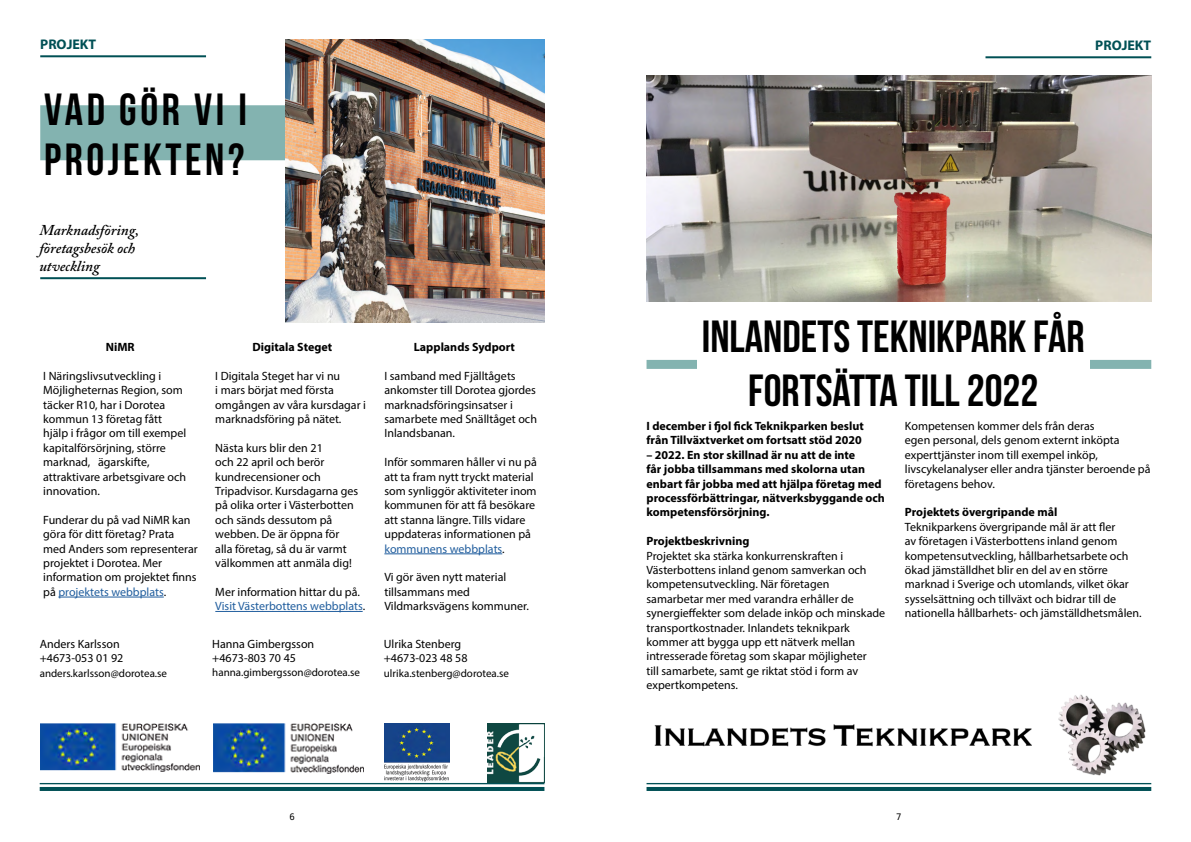
<style>
.page{position:relative;width:1191px;height:842px;background:#fff}
.page>*{position:absolute;margin:0;border:0;box-sizing:border-box;transform-origin:0 0}
.t1{font:45px/54px "Bebas Neue";color:#000;text-align:center}
.t2{font:45px/50px "Bebas Neue";letter-spacing:.08em;color:#000}
.t3{font:italic 600 15px/18px "Adobe Caslon Pro";color:#000}
.t4{font:700 14px "Myriad Pro";color:#005055}
.t5{font:12px/14.4px "Myriad Pro";color:#000}
.t6{font:700 12px/14.4px "Myriad Pro";color:#000}
.t7{font:12px/14.4px "Myriad Pro";color:#215e9e}
.t8{font:11px "Myriad Pro";color:#000}
.t9{font:9px "Hack";color:#000}
.s1{color:#215e9e}
.s2{color:#000}
</style>
<div class="page">
<div style="left:646px;top:360px;width:505px;height:9px;background:#83b3b0"></div>
<div style="left:40px;top:105px;width:467px;height:55px;background:#83b3b0"></div>
<img style="left:285px;top:40px;width:259px;height:282px">
<hr style="left:58px;top:597px;width:106px;height:1px;background:#215e9e">
<hr style="left:40px;top:783px;width:504px;height:1px;background:#005055">
<hr style="left:40px;top:787px;width:504px;height:4px;background:#005055">
<img style="left:40px;top:723px;width:160px;height:48px">
<hr style="left:384px;top:553px;width:118px;height:1px;background:#215e9e">
<hr style="left:215px;top:611px;width:148px;height:1px;background:#215e9e">
<img style="left:213px;top:723px;width:150px;height:50px">
<hr style="left:40px;top:55px;width:166px;height:2px;background:#005055">
<hr style="left:40px;top:277px;width:166px;height:2px;background:#005055">
<img style="left:654px;top:694px;width:492px;height:82px">
<div style="left:697px;top:318px;width:392px;height:93px;background:#fff"></div>
<hr style="left:985px;top:56px;width:166px;height:2px;background:#005055">
<img style="left:646px;top:75px;width:505px;height:227px">
<img style="left:384px;top:723px;width:65px;height:59px">
<img style="left:488px;top:723px;width:56px;height:60px">
<hr style="left:646px;top:783px;width:505px;height:1px;background:#005055">
<hr style="left:646px;top:787px;width:505px;height:4px;background:#005055">
<p class="t4" style="left:40px;top:35px;width:57px">PROJEKT</p>
<p class="t4" style="left:1095px;top:36px;width:57px">PROJEKT</p>
<h1 class="t2" style="left:44px;top:84px;width:204px">VAD GÖR VI I<br>PROJEKTEN?</h1>
<p class="t3" style="left:39px;top:221px;width:101px">Marknadsföring, företagsbesök och utveckling</p>
<p class="t6" style="left:106px;top:339px;width:30px">NiMR</p>
<p class="t5" style="left:43px;top:368px;width:145px">I Näringslivsutveckling i<br>Möjligheternas Region, som täcker R10, har i Dorotea kommun 13 företag fått hjälp i frågor om till exempel kapitalförsörjning, större marknad, ägarskifte, attraktivare arbetsgivare och innovation.</p>
<p class="t5" style="left:43px;top:512px;width:156px">Funderar du på vad NiMR kan göra för ditt företag? Prata med Anders som representerar projektet i Dorotea. Mer information om projektet finns på <span class="s1">projektets webbplats</span>.</p>
<p class="t5" style="left:40px;top:637px;width:85px">Anders Karlsson +4673-053 01 92</p>
<p class="t8" style="left:40px;top:666px;width:129px">anders.karlsson@dorotea.se</p>
<p class="t6" style="left:252px;top:339px;width:81px">Digitala Steget</p>
<p class="t5" style="left:215px;top:368px;width:152px">I Digitala Steget har vi nu<br>i mars börjat med första omgången av våra kursdagar i marknadsföring på nätet.</p>
<p class="t5" style="left:215px;top:440px;width:145px">Nästa kurs blir den 21<br>och 22 april och berör kundrecensioner och<br>Tripadvisor. Kursdagarna ges på olika orter i Västerbotten och sänds dessutom på webben. De är öppna för alla företag, så du är varmt välkommen att anmäla dig!</p>
<p class="t7" style="left:215px;top:584px;width:151px"><span class="s2">Mer information hittar du på.<br></span>Visit Västerbottens webbplats<span class="s2">.</span></p>
<p class="t5" style="left:212px;top:637px;width:103px">Hanna Gimbergsson +4673-803 70 45</p>
<p class="t8" style="left:212px;top:665px;width:149px">hanna.gimbergsson@dorotea.se</p>
<p class="t6" style="left:414px;top:339px;width:103px">Lapplands Sydport</p>
<p class="t5" style="left:384px;top:368px;width:154px">I samband med Fjälltågets ankomster till Dorotea gjordes marknadsföringsinsatser i samarbete med Snälltåget och<br>Inlandsbanan.</p>
<p class="t5" style="left:384px;top:455px;width:154px">Inför sommaren håller vi nu på att ta fram nytt tryckt material som synliggör aktiviteter inom kommunen för att få besökare att stanna längre. Tills vidare uppdateras informationen på <span class="s1">kommunens webbplats</span>.</p>
<p class="t5" style="left:384px;top:570px;width:146px">Vi gör även nytt material tillsammans med<br>Vildmarksvägens kommuner.</p>
<p class="t5" style="left:384px;top:637px;width:85px">Ulrika Stenberg +4673-023 48 58</p>
<p class="t8" style="left:384px;top:666px;width:127px">ulrika.stenberg@dorotea.se</p>
<h1 class="t1" style="left:702px;top:309px;width:384px">INLANDETS TEKNIKPARK FÅR<br>FORTSÄTTA TILL 2022</h1>
<p class="t6" style="left:646px;top:418px;width:219px">I december i fjol fick Teknikparken beslut från Tillväxtverket om fortsatt stöd 2020</p>
<p class="t6" style="left:646px;top:447px;width:240px">– 2022. En stor skillnad är nu att de inte<br>får jobba tillsammans med skolorna utan enbart får jobba med att hjälpa företag med processförbättringar, nätverksbyggande och kompetensförsörjning.</p>
<p class="t6" style="left:646px;top:534px;width:104px">Projektbeskrivning</p>
<p class="t5" style="left:646px;top:548px;width:240px">Projektet ska stärka konkurrenskraften i Västerbottens inland genom samverkan och kompetensutveckling. När företagen samarbetar mer med varandra erhåller de synergieffekter som delade inköp och minskade transportkostnader. Inlandets teknikpark kommer att bygga upp ett nätverk mellan intresserade företag som skapar möjligheter<br>till samarbete, samt ge riktat stöd i form av expertkompetens.</p>
<p class="t5" style="left:905px;top:419px;width:247px">Kompetensen kommer dels från deras<br>egen personal, dels genom externt inköpta experttjänster inom till exempel inköp, livscykelanalyser eller andra tjänster beroende på företagens behov.</p>
<p class="t6" style="left:905px;top:505px;width:154px">Projektets övergripande mål</p>
<p class="t5" style="left:905px;top:519px;width:238px">Teknikparkens övergripande mål är att fler<br>av företagen i Västerbottens inland genom kompetensutveckling, hållbarhetsarbete och ökad jämställdhet blir en del av en större marknad i Sverige och utomlands, vilket ökar sysselsättning och tillväxt och bidrar till de nationella hållbarhets- och jämställdhetsmålen.</p>
<p class="t9" style="left:289px;top:811px;width:7px">6</p>
<p class="t9" style="left:896px;top:811px;width:7px">7</p>
</div>
